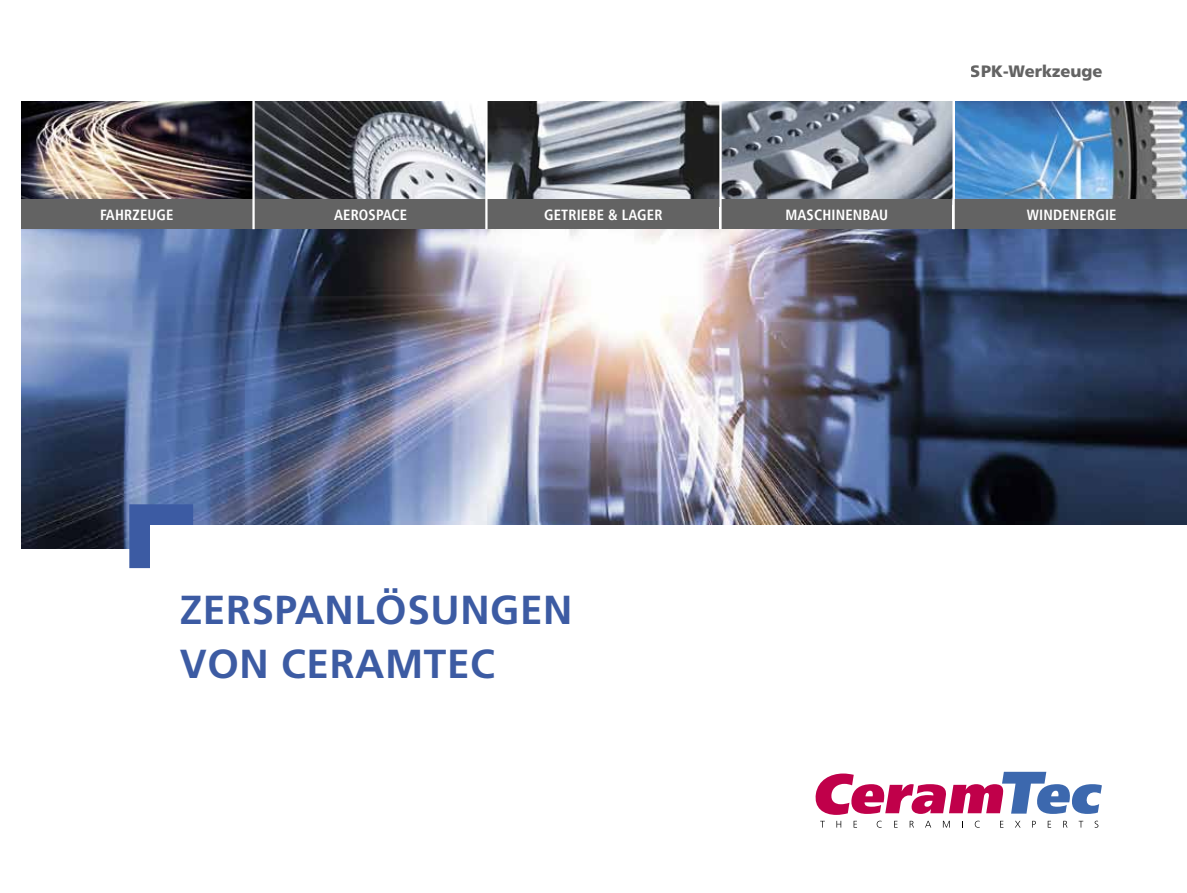
<style>
.page{position:relative;width:1187px;height:893px;background:#fff}
.page>*{position:absolute;margin:0;border:0;box-sizing:border-box;transform-origin:0 0}
.t1{font:700 40.5px/54px "Frutiger LT";letter-spacing:.015em;color:#3c5ba3}
.t2{font:900 16.5px "Frutiger";color:#636363}
.t3{font:700 condensed 14.7px "Frutiger LT Pro";letter-spacing:.01em;color:#fff}
</style>
<div class="page">
<img style="left:21px;top:229px;width:1165px;height:319px">
<img style="left:21px;top:102px;width:698px;height:97px">
<img style="left:721px;top:102px;width:231px;height:97px">
<img style="left:955px;top:102px;width:231px;height:97px">
<svg style="left:129px;top:504px;width:64px;height:64px"></svg>
<div style="left:151px;top:526px;width:1035px;height:123px;background:#fff"></div>
<div style="left:487px;top:199px;width:232px;height:30px;background:#636363"></div>
<div style="left:21px;top:199px;width:232px;height:30px;background:#636363"></div>
<div style="left:254px;top:199px;width:232px;height:30px;background:#636363"></div>
<div style="left:720px;top:199px;width:232px;height:30px;background:#636363"></div>
<div style="left:954px;top:199px;width:232px;height:30px;background:#636363"></div>
<hr style="left:252px;top:94px;width:3px;height:135px;background:#fff">
<hr style="left:485px;top:94px;width:2px;height:135px;background:#fff">
<hr style="left:719px;top:94px;width:2px;height:135px;background:#fff">
<svg style="left:815px;top:772px;width:286px;height:43px"></svg>
<svg style="left:836px;top:821px;width:5px;height:7px"></svg>
<svg style="left:853px;top:821px;width:4px;height:7px"></svg>
<svg style="left:876px;top:821px;width:5px;height:7px"></svg>
<svg style="left:894px;top:821px;width:3px;height:7px"></svg>
<svg style="left:909px;top:821px;width:4px;height:7px"></svg>
<svg style="left:925px;top:821px;width:6px;height:7px"></svg>
<svg style="left:942px;top:821px;width:7px;height:7px"></svg>
<svg style="left:974px;top:821px;width:5px;height:7px"></svg>
<svg style="left:1000px;top:821px;width:3px;height:7px"></svg>
<svg style="left:1015px;top:821px;width:5px;height:7px"></svg>
<svg style="left:1032px;top:821px;width:3px;height:7px"></svg>
<svg style="left:1047px;top:821px;width:4px;height:7px"></svg>
<svg style="left:1063px;top:821px;width:4px;height:7px"></svg>
<svg style="left:1078px;top:821px;width:5px;height:7px"></svg>
<svg style="left:1094px;top:821px;width:4px;height:7px"></svg>
<p class="t2" style="left:970px;top:61px;width:133px">SPK-Werkzeuge</p>
<p class="t3" style="left:100px;top:206px;width:75px">FAHRZEUGE</p>
<p class="t3" style="left:334px;top:206px;width:73px">AEROSPACE</p>
<p class="t3" style="left:544px;top:206px;width:120px">GETRIEBE &amp; LAGER</p>
<p class="t3" style="left:785px;top:206px;width:104px">MASCHINENBAU</p>
<p class="t3" style="left:1026px;top:206px;width:91px">WINDENERGIE</p>
<h1 class="t1" style="left:180px;top:583px;width:394px">ZERSPANLÖSUNGEN<br>VON CERA</h1>
<h1 class="t1" style="left:385px;top:637px;width:111px">MTEC</h1>
</div>
